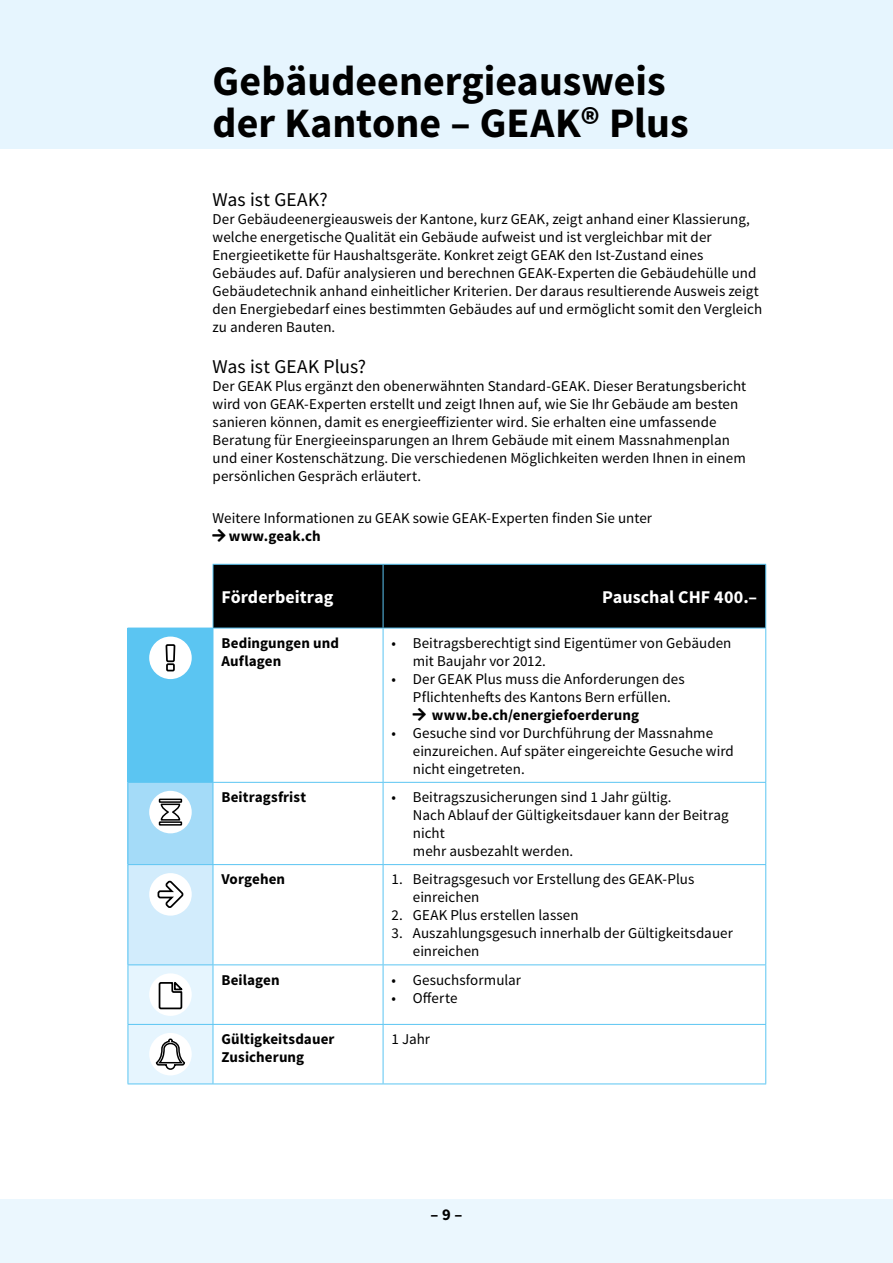
<style>
.page{position:relative;width:893px;height:1263px;background:#fff}
.page>*{position:absolute;margin:0;border:0;box-sizing:border-box;transform-origin:0 0}
.t1{font:700 42px/42px "Source Sans Pro";color:#000}
.t2{font:19.5px "Source Sans Pro";letter-spacing:.005em;color:#000}
.t3{font:700 18px "Source Sans Pro";letter-spacing:.005em;color:#fff}
.t4{font:700 16.5px "Source Sans Pro";color:#000}
.t5{font:15px/18px "Source Sans Pro";letter-spacing:.005em;color:#000}
.t6{font:700 15px/18px "Source Sans Pro";letter-spacing:.005em;color:#000}
</style>
<div class="page">
<div style="left:0;top:1199px;width:893px;height:64px;background:#e6f5fe"></div>
<div style="left:0;top:0;width:893px;height:148px;background:#e6f5fe"></div>
<div style="left:214px;top:565px;width:551px;height:63px;background:#000"></div>
<div style="left:128px;top:628px;width:85px;height:154px;background:#5bc5f2"></div>
<div style="left:128px;top:782px;width:85px;height:82px;background:#a4dbf8"></div>
<div style="left:128px;top:864px;width:85px;height:101px;background:#d2ecfc"></div>
<hr style="left:213px;top:565px;width:1px;height:63px;background:#5bc5f2">
<hr style="left:213px;top:564px;width:170px;height:1px;background:#5bc5f2">
<hr style="left:383px;top:565px;width:1px;height:63px;background:#5bc5f2">
<hr style="left:383px;top:564px;width:383px;height:1px;background:#5bc5f2">
<hr style="left:765px;top:565px;width:1px;height:63px;background:#5bc5f2">
<hr style="left:213px;top:628px;width:1px;height:154px;background:#5bc5f2">
<hr style="left:213px;top:628px;width:170px;height:1px;background:#5bc5f2">
<hr style="left:383px;top:628px;width:1px;height:154px;background:#5bc5f2">
<hr style="left:383px;top:628px;width:383px;height:1px;background:#5bc5f2">
<hr style="left:765px;top:628px;width:1px;height:154px;background:#5bc5f2">
<hr style="left:128px;top:783px;width:1px;height:81px;background:#5bc5f2">
<hr style="left:128px;top:782px;width:85px;height:1px;background:#5bc5f2">
<hr style="left:213px;top:783px;width:1px;height:81px;background:#5bc5f2">
<hr style="left:213px;top:782px;width:170px;height:1px;background:#5bc5f2">
<hr style="left:383px;top:783px;width:1px;height:81px;background:#5bc5f2">
<hr style="left:383px;top:782px;width:383px;height:1px;background:#5bc5f2">
<hr style="left:765px;top:783px;width:1px;height:81px;background:#5bc5f2">
<hr style="left:128px;top:865px;width:1px;height:99px;background:#5bc5f2">
<hr style="left:128px;top:864px;width:85px;height:1px;background:#5bc5f2">
<hr style="left:213px;top:865px;width:1px;height:99px;background:#5bc5f2">
<hr style="left:213px;top:864px;width:170px;height:1px;background:#5bc5f2">
<hr style="left:383px;top:865px;width:1px;height:99px;background:#5bc5f2">
<hr style="left:383px;top:864px;width:383px;height:1px;background:#5bc5f2">
<hr style="left:765px;top:865px;width:1px;height:99px;background:#5bc5f2">
<hr style="left:128px;top:964px;width:85px;height:1px;background:#5bc5f2">
<hr style="left:213px;top:965px;width:1px;height:59px;background:#5bc5f2">
<hr style="left:213px;top:1025px;width:1px;height:58px;background:#5bc5f2">
<hr style="left:213px;top:964px;width:170px;height:1px;background:#5bc5f2">
<hr style="left:213px;top:1024px;width:170px;height:1px;background:#5bc5f2">
<hr style="left:213px;top:1083px;width:170px;height:1px;background:#5bc5f2">
<hr style="left:383px;top:965px;width:1px;height:59px;background:#5bc5f2">
<hr style="left:383px;top:1025px;width:1px;height:58px;background:#5bc5f2">
<hr style="left:383px;top:964px;width:383px;height:1px;background:#5bc5f2">
<hr style="left:765px;top:965px;width:1px;height:59px;background:#5bc5f2">
<hr style="left:765px;top:1025px;width:1px;height:58px;background:#5bc5f2">
<hr style="left:383px;top:1024px;width:383px;height:1px;background:#5bc5f2">
<hr style="left:383px;top:1083px;width:383px;height:1px;background:#5bc5f2">
<div style="left:149px;top:636px;width:43px;height:43px;background:#fff;border-radius:50%"></div>
<svg style="left:165px;top:644px;width:11px;height:28px"></svg>
<div style="left:149px;top:791px;width:43px;height:42px;background:#fff;border-radius:50%"></div>
<svg style="left:158px;top:798px;width:25px;height:28px"></svg>
<div style="left:149px;top:873px;width:43px;height:43px;background:#fff;border-radius:50%"></div>
<svg style="left:157px;top:880px;width:27px;height:28px"></svg>
<svg style="left:128px;top:965px;width:85px;height:119px"></svg>
<h1 class="t1" style="left:213px;top:62px;width:477px">Gebäudeenergieausweis der Kantone – GEAK® Plus</h1>
<h2 class="t2" style="left:213px;top:187px;width:117px">Was ist GEAK?</h2>
<p class="t5" style="left:213px;top:210px;width:551px">Der Gebäudeenergieausweis der Kantone, kurz GEAK, zeigt anhand einer Klassierung, welche energetische Qualität ein Gebäude aufweist und ist vergleichbar mit der Energieetikette für Haushaltsgeräte. Konkret zeigt GEAK den Ist-Zustand eines Gebäudes auf. Dafür analysieren und berechnen GEAK-Experten die Gebäudehülle und Gebäudetechnik anhand einheitlicher Kriterien. Der daraus resultierende Ausweis zeigt den Energiebedarf eines bestimmten Gebäudes auf und ermöglicht somit den Vergleich zu anderen Bauten.</p>
<h2 class="t2" style="left:213px;top:355px;width:155px">Was ist GEAK Plus?</h2>
<p class="t5" style="left:213px;top:378px;width:535px">Der GEAK Plus ergänzt den obenerwähnten Standard-GEAK. Dieser Beratungsbericht wird von GEAK-Experten erstellt und zeigt Ihnen auf, wie Sie Ihr Gebäude am besten sanieren können, damit es energieeffizienter wird. Sie erhalten eine umfassende Beratung für Energieeinsparungen an Ihrem Gebäude mit einem Massnahmenplan und einer Kostenschätzung. Die verschiedenen Möglichkeiten werden Ihnen in einem persönlichen Gespräch erläutert.</p>
<p class="t5" style="left:213px;top:509px;width:441px">Weitere Informationen zu GEAK sowie GEAK-Experten finden Sie unter</p>
<p class="t6" style="left:229px;top:527px;width:93px">www.geak.ch</p>
<p class="t3" style="left:221px;top:585px;width:113px">Förderbeitrag</p>
<p class="t3" style="left:602px;top:585px;width:157px">Pauschal CHF 400.–</p>
<p class="t6" style="left:221px;top:634px;width:119px">Bedingungen und<br>Auflagen</p>
<p class="t5" style="left:413px;top:634px;width:320px;text-indent:-21px">• Beitragsberechtigt sind Eigentümer von Gebäuden mit Baujahr vor 2012.</p>
<p class="t5" style="left:392px;top:670px;width:295px;text-align:center">• Der GEAK Plus muss die Anforderungen des<br>Pflichtenhefts des Kantons Bern erfüllen.</p>
<p class="t6" style="left:432px;top:706px;width:209px">www.be.ch/energiefoerderung</p>
<p class="t5" style="left:413px;top:724px;width:323px;text-indent:-21px">• Gesuche sind vor Durchführung der Massnahme einzureichen. Auf später eingereichte Gesuche wird nicht eingetreten.</p>
<p class="t6" style="left:221px;top:789px;width:86px">Beitragsfrist</p>
<p class="t5" style="left:413px;top:788px;width:317px;text-indent:-21px">• Beitragszusicherungen sind 1 Jahr gültig.<br>Nach Ablauf der Gültigkeitsdauer kann der Beitrag nicht<br>mehr ausbezahlt werden.</p>
<p class="t6" style="left:221px;top:871px;width:65px">Vorgehen</p>
<p class="t5" style="left:413px;top:871px;width:283px;text-indent:-21px">1. Beitragsgesuch vor Erstellung des GEAK-Plus einreichen</p>
<p class="t5" style="left:392px;top:907px;width:189px">2. GEAK Plus erstellen lassen</p>
<p class="t5" style="left:413px;top:925px;width:322px;text-indent:-21px">3. Auszahlungsgesuch innerhalb der Gültigkeitsdauer einreichen</p>
<p class="t6" style="left:221px;top:971px;width:60px">Beilagen</p>
<p class="t5" style="left:392px;top:971px;width:131px">• Gesuchsformular</p>
<p class="t5" style="left:392px;top:989px;width:67px">• Offerte</p>
<p class="t6" style="left:221px;top:1031px;width:115px">Gültigkeitsdauer<br>Zusicherung</p>
<p class="t5" style="left:392px;top:1030px;width:40px">1 Jahr</p>
<p class="t4" style="left:430px;top:1204px;width:34px">– 9 –</p>
</div>
